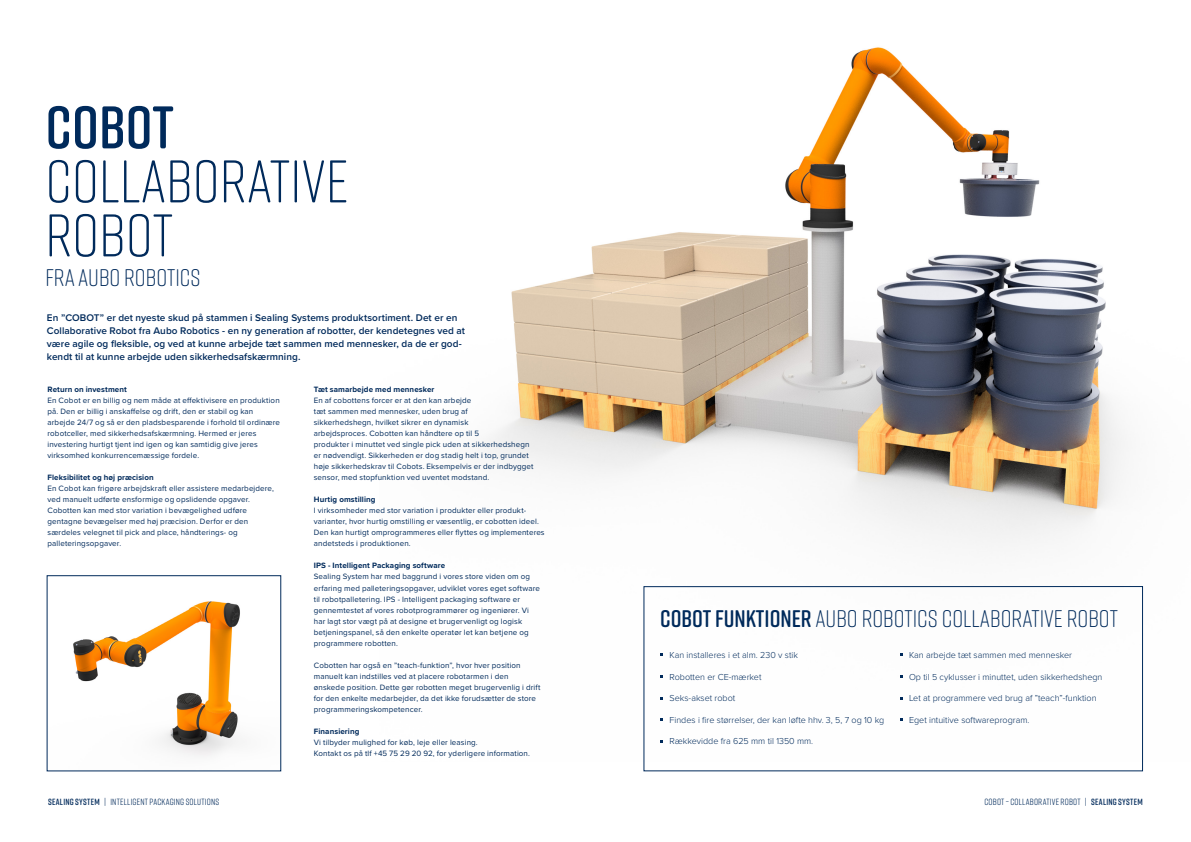
<style>
.page{position:relative;width:1191px;height:842px;background:#fff}
.page>*{position:absolute;margin:0;border:0;box-sizing:border-box;transform-origin:0 0}
.t1{font:300 60px/54px "Rift Soft";color:#002a5b}
.t2{font:300 24px "Rift Soft";color:#002a5b}
.Manchet{font:600 10px/13px "Proxima Nova";letter-spacing:.005em;color:#002a5b}
.t3{font:300 9px "Proxima Nova";color:#002a5b}
.t4{font:9px "Rift Soft";letter-spacing:.02em;color:#002a5b}
.Brødtekst{font:8px/11px "Proxima Nova";letter-spacing:.015em;color:#002a5b}
.Brødtekst_Bold{font:700 8px "Proxima Nova";letter-spacing:.01em;color:#002a5b}
.s1{font-weight:600}
</style>
<div class="page">
<img style="left:486px;top:47px;width:658px;height:714px">
<img style="left:73px;top:601px;width:167px;height:156px">
<div style="left:643px;top:586px;width:499px;height:185px;border:1px solid #002a5b"></div>
<p class="t1" style="left:45px;top:97px;width:304px"><span class="s1">COBOT<br></span>COLLABORATIVE<br>ROBOT</p>
<p class="t2" style="left:45px;top:261px;width:157px">FRA AUBO ROBOTICS</p>
<p class="Manchet" style="left:47px;top:311px;width:420px">En ”COBOT” er det nyeste skud på stammen i Sealing Systems produktsortiment. Det er en Collaborative Robot fra Aubo Robotics - en ny generation af robotter, der kendetegnes ved at være agile og fleksible, og ved at kunne arbejde tæt sammen med mennesker, da de er god&shy;kendt til at kunne arbejde uden sikkerhedsafskærmning.</p>
<p class="Brødtekst_Bold" style="left:47px;top:384px;width:81px">Return on investment</p>
<p class="Brødtekst" style="left:47px;top:395px;width:234px">En Cobot er en billig og nem måde at effektivisere en produktion på. Den er billig i anskaffelse og drift, den er stabil og kan arbejde 24/7 og så er den pladsbesparende i forhold til ordinære robotceller, med sikkerhedsafskærmning. Hermed er jeres investering hurtigt tjent ind igen og kan samtidig give jeres virksomhed konkurrencemæssige fordele.</p>
<p class="Brødtekst_Bold" style="left:47px;top:472px;width:108px">Fleksibilitet og høj præcision</p>
<p class="Brødtekst" style="left:47px;top:483px;width:228px">En Cobot kan frigøre arbejdskraft eller assistere medarbejdere, ved manuelt udførte ensformige og opslidende opgaver.<br>Cobotten kan med stor variation i bevægelighed udføre gentagne bevægelser med høj præcision. Derfor er den særdeles velegnet til pick and place, håndterings- og palleteringsopgaver.</p>
<p class="Brødtekst_Bold" style="left:314px;top:384px;width:122px">Tæt samarbejde med mennesker</p>
<p class="Brødtekst" style="left:314px;top:395px;width:167px">En af cobottens forcer er at den kan arbejde tæt sammen med mennesker, uden brug af sikkerhedshegn, hvilket sikrer en dynamisk arbejdsproces. Cobotten kan håndtere op til 5</p>
<p class="Brødtekst" style="left:314px;top:439px;width:217px">produkter i minuttet ved single pick uden at sikkerhedshegn</p>
<p class="Brødtekst" style="left:314px;top:450px;width:216px">er nødvendigt. Sikkerheden er dog stadig helt i top, grundet</p>
<p class="Brødtekst" style="left:314px;top:461px;width:221px">høje sikkerhedskrav til Cobots. Eksempelvis er der indbygget</p>
<p class="Brødtekst" style="left:314px;top:472px;width:177px">sensor, med stopfunktion ved uventet modstand.</p>
<p class="Brødtekst_Bold" style="left:314px;top:494px;width:63px">Hurtig omstilling</p>
<p class="Brødtekst" style="left:314px;top:505px;width:232px">I virksomheder med stor variation i produkter eller produkt&shy;varianter, hvor hurtig omstilling er væsentlig, er cobotten ideel.<br>Den kan hurtigt omprogrammeres eller flyttes og implementeres andetsteds i produktionen.</p>
<p class="Brødtekst_Bold" style="left:314px;top:560px;width:133px">IPS - Intelligent Packaging software</p>
<p class="Brødtekst" style="left:314px;top:571px;width:228px">Sealing System har med baggrund i vores store viden om og erfaring med palleteringsopgaver, udviklet vores eget software til robotpalletering. IPS - Intelligent packaging software er gennemtestet af vores robotprogrammører og ingeniører. Vi har lagt stor vægt på at designe et brugervenligt og logisk betjeningspanel, så den enkelte operatør let kan betjene og programmere robotten.</p>
<p class="Brødtekst" style="left:314px;top:659px;width:208px">Cobotten har også en ”teach-funktion”, hvor hver position manuelt kan indstilles ved at placere robotarmen i den</p>
<p class="Brødtekst" style="left:314px;top:681px;width:228px">ønskede position. Dette gør robotten meget brugervenlig i drift</p>
<p class="Brødtekst" style="left:314px;top:692px;width:224px">for den enkelte medarbejder, da det ikke forudsætter de store</p>
<p class="Brødtekst" style="left:314px;top:703px;width:110px">programmeringskompetencer.</p>
<p class="Brødtekst_Bold" style="left:314px;top:725px;width:47px">Finansiering</p>
<p class="Brødtekst" style="left:314px;top:736px;width:165px">Vi tilbyder mulighed for køb, leje eller leasing.</p>
<p class="Brødtekst" style="left:314px;top:747px;width:218px">Kontakt os på tlf +45 75 29 20 92, for yderligere information.</p>
<p class="t2" style="left:660px;top:602px;width:459px"><span class="s1">COBOT FUNKTIONER</span> AUBO ROBOTICS COLLABORATIVE ROBOT</p>
<p class="t3" style="left:669px;top:648px;width:130px">Kan installeres i et alm. 230 v stik</p>
<p class="t3" style="left:669px;top:670px;width:93px">Robotten er CE-mærket</p>
<p class="t3" style="left:669px;top:691px;width:67px">Seks-akset robot</p>
<p class="t3" style="left:669px;top:713px;width:216px">Findes i fire størrelser, der kan løfte hhv. 3, 5, 7 og 10 kg</p>
<p class="t3" style="left:669px;top:735px;width:145px">Rækkevidde fra 625 mm til 1350 mm.</p>
<p class="t3" style="left:909px;top:648px;width:165px">Kan arbejde tæt sammen med mennesker</p>
<p class="t3" style="left:909px;top:670px;width:195px">Op til 5 cyklusser i minuttet, uden sikkerhedshegn</p>
<p class="t3" style="left:909px;top:691px;width:189px">Let at programmere ved brug af ”teach”-funktion</p>
<p class="t3" style="left:909px;top:713px;width:122px">Eget intuitive softwareprogram.</p>
<p class="t4" style="left:48px;top:795px;width:172px"><span class="s1">SEALING SYSTEM</span> | INTELLIGENT PACKAGING SOLUTIONS</p>
<p class="t4" style="left:984px;top:795px;width:160px">COBOT – COLLABORATIVE ROBOT | <span class="s1">SEALING SYSTEM</span></p>
</div>
